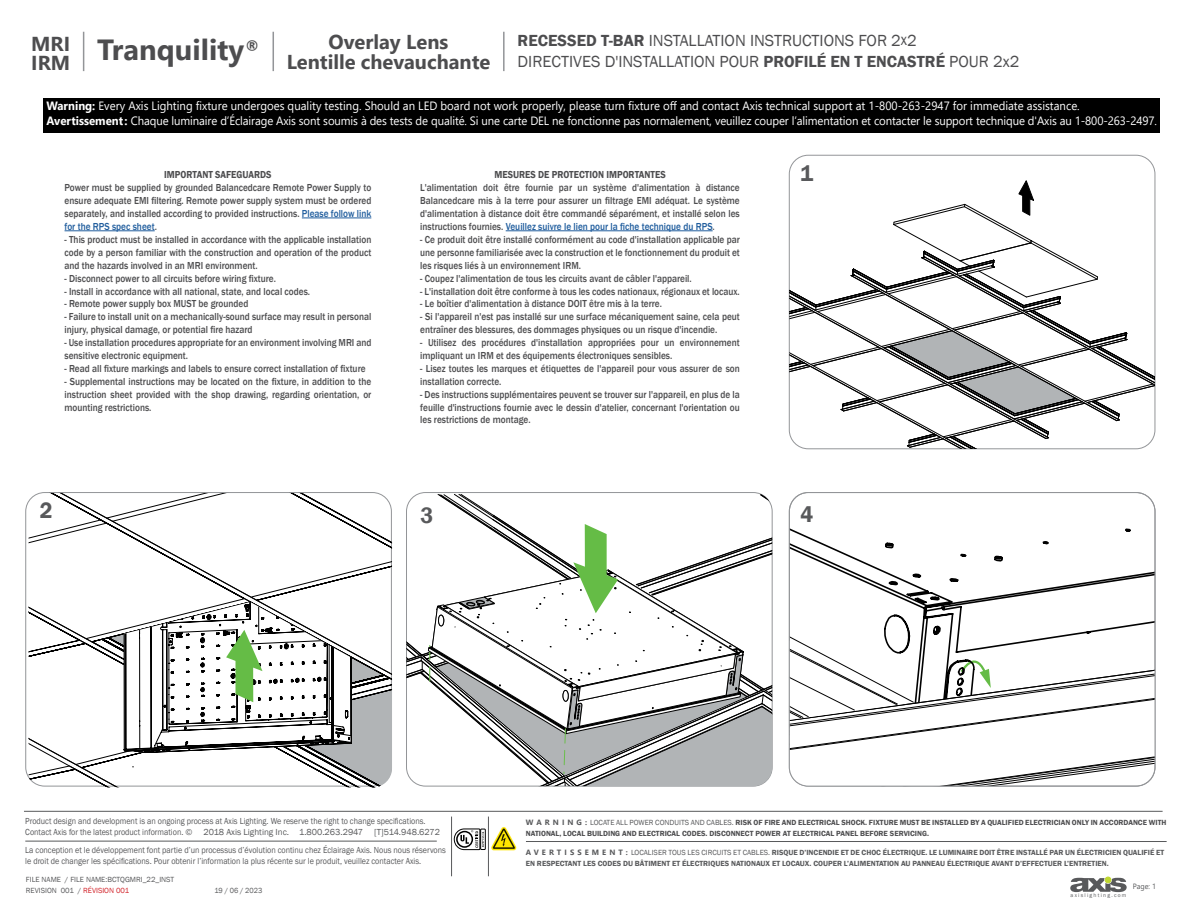
<style>
.page{position:relative;width:1188px;height:918px;background:#fff}
.page>*{position:absolute;margin:0;border:0;box-sizing:border-box;transform-origin:0 0}
.t1{font:700 29.1px "Segoe UI";color:#4d4d4f}
.t2{font:600 22.95px "Franklin Gothic";color:#58595b;scale:.95 1}
.t3{font:700 20.25px "Segoe UI";color:#4d4d4f}
.t4{font:700 20.1px/20.1px "Segoe UI";color:#4d4d4f;text-align:center}
.t5{font:16.5px/21px "Franklin Gothic";color:#4d4d4f}
.t6{font:12px/15px "Segoe UI";letter-spacing:-.01em;color:#fff;scale:.95 1}
.t7{font:500 10.5px/12.9px "Franklin Gothic";color:#4d4d4f;text-align:justify;scale:.89 1}
.t8{font:600 10.5px "Franklin Gothic";color:#4d4d4f;scale:.89 1}
.t9{font:9px/10.8px "Franklin Gothic";color:#58595b;scale:.9 1}
.t10{font:600 7.65px/10.9px "Franklin Gothic";color:#58595b}
.t11{font:600 7.65px/10.9px "Franklin Gothic";color:#4d4d4f}
.t12{font:7.65px/11.1px "Franklin Gothic";color:#58595b}
.t13{font:7.65px "Franklin Gothic";color:#58595b;scale:.95 1}
.t14{font:7.65px "Segoe UI";color:#58595b;scale:.95 1}
.t15{font:5.55px "Franklin Gothic";letter-spacing:.225em;color:#58595b}
.s1{font-weight:600}
.s2{font-weight:700}
.s3{color:#215e9e}
.s4{font-family:"Segoe UI";font-weight:700;color:#58595b}
.s5{font-weight:400;color:#58595b}
.s6{color:#d2232a}
.s7{font-family:"Segoe UI";font-weight:700}
.s8{font-weight:400}
</style>
<div class="page">
<hr style="left:83px;top:32px;width:1px;height:39px;background:#939598">
<hr style="left:273px;top:32px;width:1px;height:39px;background:#939598">
<hr style="left:503px;top:32px;width:2px;height:39px;background:#939598">
<svg style="left:1070px;top:877px;width:57px;height:15px"></svg>
<hr style="left:24px;top:811px;width:1139px;height:1px;background:#58595b">
<hr style="left:25px;top:841px;width:412px;height:1px;background:#58595b">
<hr style="left:488px;top:817px;width:1px;height:59px;background:#58595b">
<hr style="left:451px;top:817px;width:1px;height:59px;background:#58595b">
<div style="left:481px;top:829px;width:4px;height:21px;border:1px solid #000"></div>
<svg style="left:454px;top:829px;width:30px;height:21px"></svg>
<img style="left:491px;top:827px;width:26px;height:23px">
<hr style="left:526px;top:841px;width:641px;height:1px;background:#58595b">
<svg style="left:789px;top:180px;width:366px;height:269px"></svg>
<svg style="left:407px;top:494px;width:365px;height:292px"></svg>
<svg style="left:791px;top:776px;width:363px;height:10px"></svg>
<svg style="left:789px;top:534px;width:366px;height:242px"></svg>
<svg style="left:791px;top:625px;width:123px;height:99px"></svg>
<div style="left:789px;top:492px;width:366px;height:295px;border:1px solid #939598;border-radius:19px"></div>
<svg style="left:29px;top:493px;width:363px;height:109px"></svg>
<svg style="left:29px;top:602px;width:363px;height:185px"></svg>
<div style="left:44px;top:98px;width:1116px;height:34px;background:#000"></div>
<div style="left:415px;top:501px;width:24px;height:27px;background:#fff"></div>
<div style="left:40px;top:501px;width:13px;height:17px;background:#fff"></div>
<hr style="left:302px;top:218px;width:69px;height:1px;background:#215e9e">
<hr style="left:65px;top:231px;width:90px;height:1px;background:#215e9e">
<hr style="left:506px;top:231px;width:207px;height:1px;background:#215e9e">
<h3 class="t3" style="left:31px;top:24px;width:40px">MRI</h3>
<h1 class="t1" style="left:31px;top:22px;width:230px"><sub>IRM</sub> Tranquility<sup>®</sup></h1>
<h3 class="t4" style="left:287px;top:30px;width:205px">Overlay Lens<br>Lentille chevauchante</h3>
<h3 class="t5" style="left:518px;top:31px;width:503px"><span class="s1">RECESSED T-BAR</span> INSTALLATION INSTRUCTIONS FOR 2x2<br>DIRECTIVES D'INSTALLATION POUR <span class="s1">PROFILÉ EN T ENCASTRÉ</span> POUR 2x2</h3>
<p class="t6" style="left:47px;top:97px;width:1170px"><span class="s2">Warning:</span> Every Axis Lighting fixture undergoes quality testing. Should an LED board not work properly, please turn fixture off and contact Axis technical support at 1-800-263-2947 for immediate assistance.<br><span class="s2">Avertissement:</span> Chaque luminaire d’Éclairage Axis sont soumis à des tests de qualité. Si une carte DEL ne fonctionne pas normalement, veuillez couper l’alimentation et contacter le support technique d'Axis au 1-800-263-2497.</p>
<p class="t8" style="left:164px;top:168px;width:122px">IMPORTANT SAFEGUARDS</p>
<p class="t7" style="left:65px;top:182px;width:346px">Power must be supplied by grounded Balancedcare Remote Power Supply to ensure adequate EMI filtering. Remote power supply system must be ordered separately, and installed according to provided instructions. <span class="s3">Please follow link for the RPS spec sheet</span>.</p>
<p class="t7" style="left:65px;top:233px;width:346px">- This product must be installed in accordance with the applicable installation code by a person familiar with the construction and operation of the product and the hazards involved in an MRI environment.</p>
<p class="t7" style="left:65px;top:272px;width:239px">- Disconnect power to all circuits before wiring fixture.</p>
<p class="t7" style="left:65px;top:285px;width:277px">- Install in accordance with all national, state, and local codes.</p>
<p class="t7" style="left:65px;top:298px;width:208px">- Remote power supply box MUST be grounded</p>
<p class="t7" style="left:65px;top:310px;width:346px">- Failure to install unit on a mechanically-sound surface may result in personal injury, physical damage, or potential fire hazard</p>
<p class="t7" style="left:65px;top:336px;width:346px">- Use installation procedures appropriate for an environment involving MRI and sensitive electronic equipment.</p>
<p class="t7" style="left:65px;top:362px;width:340px">- Read all fixture markings and labels to ensure correct installation of fixture</p>
<p class="t7" style="left:65px;top:375px;width:346px">- Supplemental instructions may be located on the fixture, in addition to the instruction sheet provided with the shop drawing, regarding orientation, or mounting restrictions.</p>
<h2 class="t2" style="left:40px;top:496px;width:15px">2</h2>
<p class="t8" style="left:494px;top:168px;width:194px">MESURES DE PROTECTION IMPORTANTES</p>
<p class="t7" style="left:420px;top:182px;width:361px">L'alimentation doit être fournie par un système d'alimentation à distance Balancedcare mis à la terre pour assurer un filtrage EMI adéquat. Le système d'alimentation à distance doit être commandé séparément, et installé selon les instructions fournies. <span class="s3">Veuillez suivre le lien pour la fiche technique du RPS</span>.</p>
<p class="t7" style="left:420px;top:233px;width:361px">- Ce produit doit être installé conformément au code d'installation applicable par une personne familiarisée avec la construction et le fonctionnement du produit et les risques liés à un environnement IRM.</p>
<p class="t7" style="left:420px;top:272px;width:307px">- Coupez l'alimentation de tous les circuits avant de câbler l'appareil.</p>
<p class="t7" style="left:420px;top:285px;width:361px">- L'installation doit être conforme à tous les codes nationaux, régionaux et locaux.</p>
<p class="t7" style="left:420px;top:298px;width:273px">- Le boîtier d'alimentation à distance DOIT être mis à la terre.</p>
<p class="t7" style="left:420px;top:310px;width:361px">- Si l'appareil n'est pas installé sur une surface mécaniquement saine, cela peut entraîner des blessures, des dommages physiques ou un risque d'incendie.</p>
<p class="t7" style="left:420px;top:336px;width:361px">- Utilisez des procédures d'installation appropriées pour un environnement impliquant un IRM et des équipements électroniques sensibles.</p>
<p class="t7" style="left:420px;top:362px;width:361px">- Lisez toutes les marques et étiquettes de l'appareil pour vous assurer de son installation correcte.</p>
<p class="t7" style="left:420px;top:388px;width:361px">- Des instructions supplémentaires peuvent se trouver sur l'appareil, en plus de la feuille d'instructions fournie avec le dessin d'atelier, concernant l'orientation ou les restrictions de montage.</p>
<h2 class="t2" style="left:800px;top:159px;width:15px">1</h2>
<h2 class="t2" style="left:420px;top:501px;width:15px">3</h2>
<h2 class="t2" style="left:800px;top:500px;width:15px">4</h2>
<p class="t9" style="left:25px;top:816px;width:462px">Product design and development is an ongoing process at Axis Lighting. We reserve the right to change specifications.<br>Contact Axis for the latest product information. © 2018 Axis Lighting Inc. 1.800.263.2947 [T]514.948.6272</p>
<p class="t11" style="left:526px;top:817px;width:642px"><span class="s4">W A R N I N G :</span> <span class="s5">LOCATE ALL POWER CONDUITS AND CABLES.</span> RISK OF FIRE AND ELECTRICAL SHOCK. FIXTURE MUST BE INSTALLED BY A QUALIFIED ELECTRICIAN ONLY IN ACCORDANCE WITH<br>NATIONAL, LOCAL BUILDING AND ELECTRICAL CODES. DISCONNECT POWER AT ELECTRICAL PANEL BEFORE SERVICING.</p>
<p class="t9" style="left:25px;top:845px;width:469px">La conception et le développement font partie d’un processus d’évolution continu chez Éclairage Axis. Nous nous réservons le droit de changer les spécifications. Pour obtenir l’information la plus récente sur le produit, veuillez contacter Axis.</p>
<p class="t12" style="left:26px;top:874px;width:150px">FILE NAME / FILE NAME:BCTQGMRI_22_INST<br>REVISION 001 / <span class="s6">RÉVISION 001</span></p>
<p class="t13" style="left:214px;top:885px;width:52px">19 / 06 / 2023</p>
<p class="t10" style="left:526px;top:847px;width:640px"><span class="s7">A V E R T I S S E M E N T :</span> <span class="s8">LOCALISER TOUS LES CIRCUITS ET CABLES.</span> RISQUE D’INCENDIE ET DE CHOC ÉLECTRIQUE. LE LUMINAIRE DOIT ÊTRE INSTALLÉ PAR UN ÉLECTRICIEN QUALIFIÉ ET<br>EN RESPECTANT LES CODES DU BÂTIMENT ET ÉLECTRIQUES NATIONAUX ET LOCAUX. COUPER L’ALIMENTATION AU PANNEAU ÉLECTRIQUE AVANT D’EFFECTUER L’ENTRETIEN.</p>
<p class="t14" style="left:1133px;top:879px;width:26px">Page: 1</p>
<p class="t15" style="left:1071px;top:891px;width:57px">axislighting.com</p>
</div>
